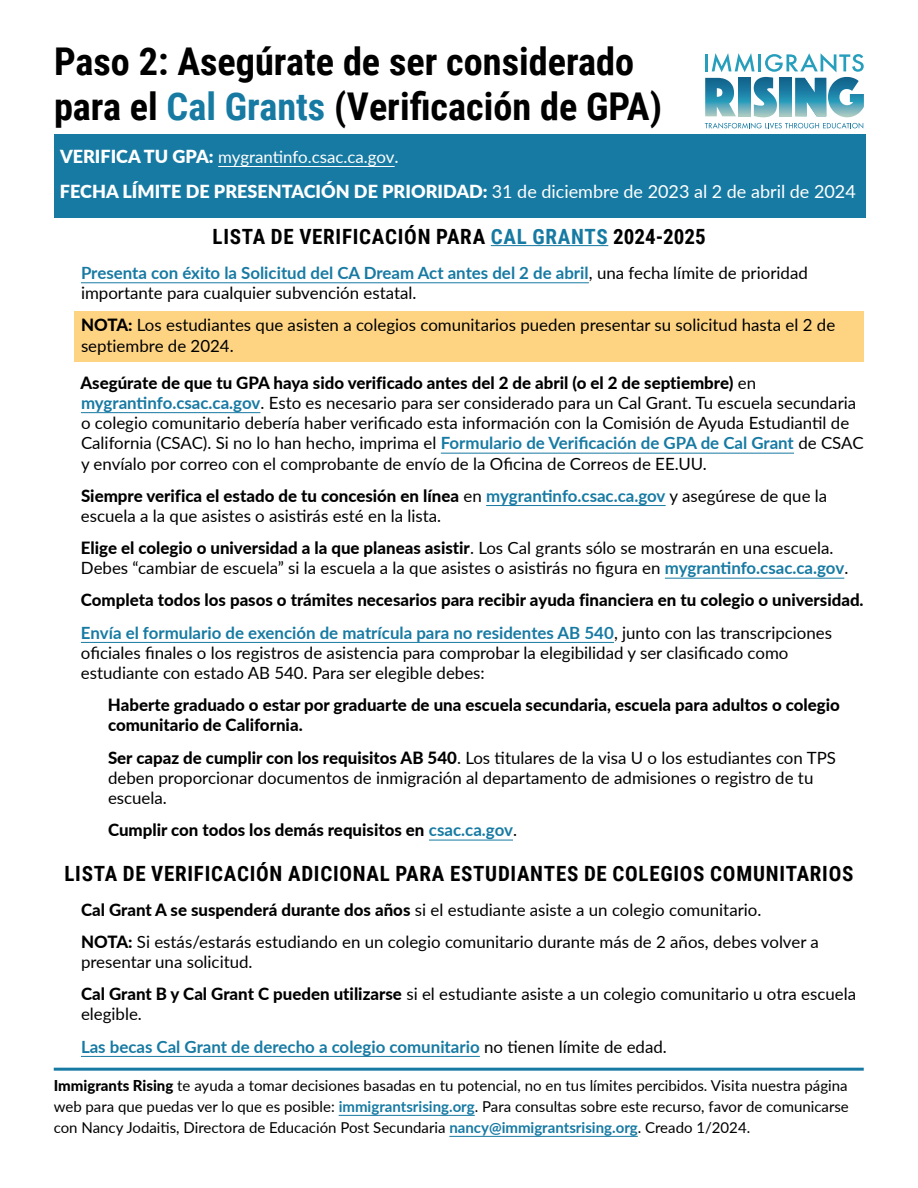
<style>
.page{position:relative;width:918px;height:1188px;background:#fff}
.page>*{position:absolute;margin:0;border:0;box-sizing:border-box;transform-origin:0 0}
.t1{font:700 38.25px/45px "Roboto Condensed";color:#000}
.t2{font:700 21px "Roboto Condensed";letter-spacing:.035em;color:#000}
.t3{font:900 18px "Lato";color:#fff}
.t4{font:16.8px/20.2px "Lato";color:#000}
.t5{font:800 16.8px/20.2px "Lato";color:#000}
.t6{font:700 16.8px "Lato";color:#177aa3}
.t7{font:16.8px "Lato";letter-spacing:-.005em;color:#fff}
.t8{font:15px/21px "Lato";color:#000;text-align:justify}
.s1{color:#177aa3}
.s2{font-weight:900;font-size:18px}
.s3{font-size:18px}
.s4{font-weight:400}
.s5{font-weight:700;color:#177aa3}
.s6{font-weight:800}
.s7{font-weight:400;color:#000}
</style>
<div class="page">
<hr style="left:81px;top:282px;width:508px;height:1px;background:#177aa3">
<div style="left:74px;top:311px;width:790px;height:51px;background:#fed483"></div>
<svg style="left:705px;top:53px;width:159px;height:64px"></svg>
<svg style="left:705px;top:123px;width:158px;height:6px"></svg>
<hr style="left:54px;top:1068px;width:810px;height:3px;background:#177aa3">
<hr style="left:339px;top:1115px;width:136px;height:1px;background:#177aa3">
<hr style="left:449px;top:1136px;width:189px;height:1px;background:#177aa3">
<hr style="left:491px;top:245px;width:117px;height:1px;background:#177aa3">
<hr style="left:81px;top:412px;width:179px;height:1px;background:#177aa3">
<hr style="left:441px;top:453px;width:353px;height:1px;background:#177aa3">
<hr style="left:486px;top:505px;width:180px;height:1px;background:#177aa3">
<hr style="left:665px;top:578px;width:179px;height:1px;background:#177aa3">
<hr style="left:81px;top:642px;width:533px;height:1px;background:#177aa3">
<hr style="left:429px;top:840px;width:84px;height:1px;background:#177aa3">
<hr style="left:81px;top:1056px;width:399px;height:1px;background:#177aa3">
<div style="left:54px;top:135px;width:812px;height:83px;background:#177aa3"></div>
<hr style="left:218px;top:166px;width:177px;height:1px;background:#fff">
<h1 class="t1" style="left:54px;top:38px;width:610px">Paso 2: Asegúrate de ser considerado para el <span class="s1">Cal Grants</span> (Verificación de GPA)</h1>
<p class="t7" style="left:60px;top:144px;width:340px"><span class="s2">VERIFICA TU GPA:</span> mygrantinfo.csac.ca.gov<span class="s3">.</span></p>
<p class="t3" style="left:60px;top:178px;width:797px">FECHA LÍMITE DE PRESENTACIÓN DE PRIORIDAD: <span class="s4">31 de diciembre de 2023 al 2 de abril de 2024</span></p>
<h1 class="t2" style="left:213px;top:222px;width:495px">LISTA DE VERIFICACIÓN PARA <span class="s1">CAL GRANTS</span> 2024-2025</h1>
<p class="t4" style="left:81px;top:262px;width:728px"><span class="s5">Presenta con éxito la Solicitud del CA Dream Act antes del 2 de abril</span>, una fecha límite de prioridad importante para cualquier subvención estatal.</p>
<p class="t4" style="left:81px;top:314px;width:756px"><span class="s6">NOTA:</span> Los estudiantes que asisten a colegios comunitarios pueden presentar su solicitud hasta el 2 de septiembre de 2024.</p>
<p class="t4" style="left:80px;top:372px;width:785px"><span class="s6">Asegúrate de que tu GPA haya sido verificado antes del 2 de abril (o el 2 de septiembre)</span> en <span class="s5">mygrantinfo.csac.ca.gov</span>. Esto es necesario para ser considerado para un Cal Grant. Tu escuela secundaria o colegio comunitario debería haber verificado esta información con la Comisión de Ayuda Estudiantil de California (CSAC). Si no lo han hecho, imprima el <span class="s5">Formulario de Verificación de GPA de Cal Grant</span> de CSAC y envíalo por correo con el comprobante de envío de la Oficina de Correos de EE.UU.</p>
<p class="t4" style="left:81px;top:485px;width:748px"><span class="s6">Siempre verifica el estado de tu concesión en línea</span> en <span class="s5">mygrantinfo.csac.ca.gov</span> y asegúrese de que la escuela a la que asistes o asistirás esté en la lista.</p>
<p class="t4" style="left:81px;top:537px;width:769px"><span class="s6">Elige el colegio o universidad a la que planeas asistir</span>. Los Cal grants sólo se mostrarán en una escuela.<br>Debes “cambiar de escuela” si la escuela a la que asistes o asistirás no figura en <span class="s5">mygrantinfo.csac.ca.gov</span>.</p>
<p class="t5" style="left:81px;top:589px;width:784px">Completa todos los pasos o trámites necesarios para recibir ayuda financiera en tu colegio o universidad.</p>
<p class="t4" style="left:81px;top:622px;width:753px"><span class="s5">Envía el formulario de exención de matrícula para no residentes AB 540</span>, junto con las transcripciones oficiales finales o los registros de asistencia para comprobar la elegibilidad y ser clasificado como estudiante con estado AB 540. Para ser elegible debes:</p>
<p class="t5" style="left:108px;top:694px;width:733px">Haberte graduado o estar por graduarte de una escuela secundaria, escuela para adultos o colegio comunitario de California.</p>
<p class="t4" style="left:108px;top:747px;width:729px"><span class="s6">Ser capaz de cumplir con los requisitos AB 540</span>. Los titulares de la visa U o los estudiantes con TPS deben proporcionar documentos de inmigración al departamento de admisiones o registro de tu escuela.</p>
<p class="t5" style="left:108px;top:819px;width:411px">Cumplir con todos los demás requisitos en <span class="s5">csac.ca.gov</span><span class="s4">.</span></p>
<h1 class="t2" style="left:64px;top:859px;width:791px">LISTA DE VERIFICACIÓN ADICIONAL PARA ESTUDIANTES DE COLEGIOS COMUNITARIOS</h1>
<p class="t4" style="left:81px;top:893px;width:739px;line-height:32.1px"><span class="s6">Cal Grant A se suspenderá durante dos años</span> si el estudiante asiste a un colegio comunitario.<br><span class="s6">NOTA:</span> Si estás/estarás estudiando en un colegio comunitario durante más de 2 años, debes volver a</p>
<p class="t4" style="left:81px;top:945px;width:777px;line-height:32.1px">presentar una solicitud.<br><span class="s6">Cal Grant B y Cal Grant C pueden utilizarse</span> si el estudiante asiste a un colegio comunitario u otra escuela</p>
<p class="t4" style="left:81px;top:1003px;width:62px">elegible.</p>
<p class="t6" style="left:81px;top:1034px;width:587px">Las becas Cal Grant de derecho a colegio comunitario <span class="s7">no tienen límite de edad.</span></p>
<p class="t8" style="left:54px;top:1074px;width:797px"><span class="s6">Immigrants Rising</span> te ayuda a tomar decisiones basadas en tu potencial, no en tus límites percibidos. Visita nuestra página web para que puedas ver lo que es posible: <span class="s5">immigrantsrising.org</span>. Para consultas sobre este recurso, favor de comunicarse con Nancy Jodaitis, Directora de Educación Post Secundaria <span class="s5">nancy@immigrantsrising.org</span>. Creado 1/2024.</p>
</div>
